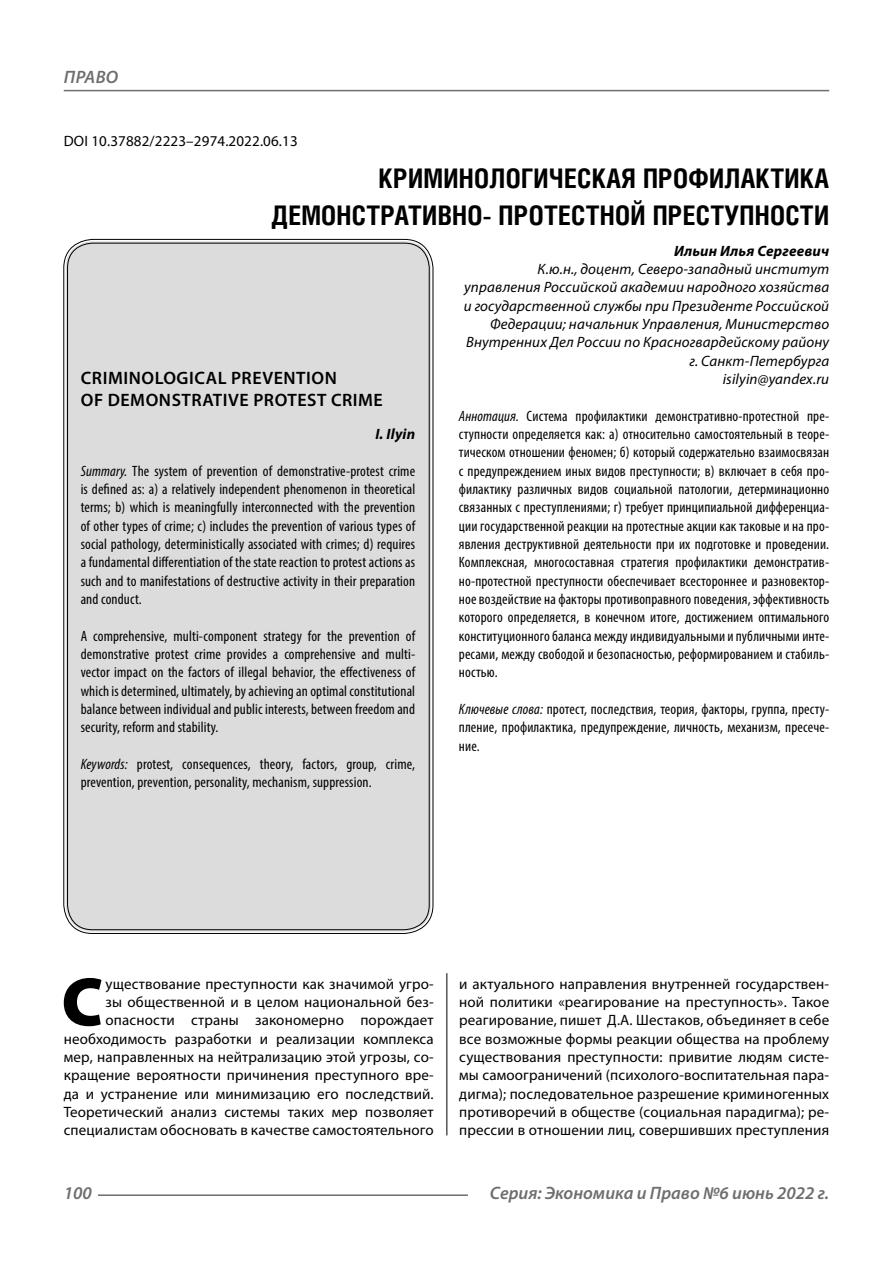
<style>
.page{position:relative;width:893px;height:1263px;background:#fff}
.page>*{position:absolute;margin:0;border:0;box-sizing:border-box;transform-origin:0 0}
.Bukvica{font:900 69.3px "Myriad Pro";color:#000}
.Header{font:700 27px/37.5px "Helios Cond C";letter-spacing:.01em;color:#000;text-align:right}
.Header-eng{font:600 18px/21.6px "Myriad Pro";letter-spacing:.03em;color:#000}
.t1{font:italic 600 18px "Myriad Pro";color:#6e6e6e}
.Annotation-rus{font:condensed 15px/18.3px "Myriad Pro";letter-spacing:.01em;color:#000;text-align:justify}
.Annotation-eng{font:condensed 15px/18.3px "Myriad Pro";letter-spacing:.01em;color:#000;text-align:justify}
.Bukvica-2{font:15px/18.3px "Myriad Pro";letter-spacing:.01em;color:#000;text-align:right}
.Author-doc{font:italic 15px/18.3px "Myriad Pro";letter-spacing:.01em;color:#000;text-align:right}
.DOI{font:15px "Myriad Pro";letter-spacing:.01em;color:#000}
.Author{font:italic 700 15px "Myriad Pro";letter-spacing:.01em;color:#000}
.Author-email{font:italic 15px "Myriad Pro";letter-spacing:.01em;color:#000}
.Author-eng{font:italic 700 15px "Myriad Pro";letter-spacing:.01em;color:#000}
.s1{font-style:italic}
</style>
<div class="page">
<hr style="left:446px;top:970px;width:1px;height:165px;background:#000">
<div style="left:66px;top:241px;width:365px;height:690px;background:#dcdcdc;border-radius:27px"></div>
<hr style="left:98px;top:1194px;width:370px;height:2px;background:#6e6e6e">
<hr style="left:64px;top:90px;width:765px;height:1px;background:#6e6e6e">
<p class="t1" style="left:64px;top:66px;width:56px">ПРАВО</p>
<p class="DOI" style="left:64px;top:132px;width:235px">DOI 10.37882/2223–2974.2022.06.13</p>
<p class="Header" style="left:271px;top:159px;width:559px">КРИМИНОЛОГИЧЕСКАЯ ПРОФИЛАКТИКА<br>ДЕМОНСТРАТИВНО- ПРОТЕСТНОЙ ПРЕСТУПНОСТИ</p>
<p class="Author" style="left:674px;top:241px;width:157px">Ильин Илья Сергеевич</p>
<p class="Author-doc" style="left:464px;top:260px;width:367px">К.ю.н., доцент, Северо-западный институт управления Российской академии народного хозяйства и государственной службы при Президенте Российской Федерации; начальник Управления, Министерство Внутренних Дел России по Красногвардейскому району г. Санкт-Петербурга</p>
<p class="Author-email" style="left:723px;top:370px;width:108px">isilyin@yandex.ru</p>
<p class="Annotation-rus" style="left:459px;top:406px;width:372px"><span class="s1">Аннотация.</span> Система профилактики демонстративно-протестной пре&shy;ступности определяется как: а) относительно самостоятельный в теоре&shy;тическом отношении феномен; б) который содержательно взаимосвязан с предупреждением иных видов преступности; в) включает в себя про&shy;филактику различных видов социальной патологии, детерминационно связанных с преступлениями; г) требует принципиальной дифференциа&shy;ции государственной реакции на протестные акции как таковые и на про&shy;явления деструктивной деятельности при их подготовке и проведении.<br>Комплексная, многосоставная стратегия профилактики демонстратив&shy;но-протестной преступности обеспечивает всестороннее и разновектор&shy;ное воздействие на факторы противоправного поведения, эффективность которого определяется, в конечном итоге, достижением оптимального конституционного баланса между индивидуальными и публичными инте&shy;ресами, между свободой и безопасностью, реформированием и стабиль&shy;ностью.</p>
<p class="Annotation-rus" style="left:459px;top:700px;width:372px"><span class="s1">Ключевые слова:</span> протест, последствия, теория, факторы, группа, престу&shy;пление, профилактика, предупреждение, личность, механизм, пресече&shy;ние.</p>
<p class="Header-eng" style="left:81px;top:367px;width:304px">CRIMINOLOGICAL PREVENTION<br>OF DEMONSTRATIVE PROTEST CRIME</p>
<p class="Author-eng" style="left:375px;top:424px;width:41px">I. Ilyin</p>
<p class="Annotation-eng" style="left:81px;top:461px;width:336px"><span class="s1">Summary.</span> The system of prevention of demonstrative-protest crime is defined as: a) a relatively independent phenomenon in theoretical terms; b) which is meaningfully interconnected with the prevention of other types of crime; c) includes the prevention of various types of social pathology, deterministically associated with crimes; d) requires a fundamental differentiation of the state reaction to protest actions as such and to manifestations of destructive activity in their preparation and conduct.</p>
<p class="Annotation-eng" style="left:81px;top:626px;width:336px">A comprehensive, multi-component strategy for the prevention of demonstrative protest crime provides a comprehensive and multi&shy;vector impact on the factors of illegal behavior, the effectiveness of which is determined, ultimately, by achieving an optimal constitutional balance between individual and public interests, between freedom and security, reform and stability.</p>
<p class="Annotation-eng" style="left:81px;top:755px;width:336px"><span class="s1">Keywords:</span> protest, consequences, theory, factors, group, crime, prevention, prevention, personality, mechanism, suppression.</p>
<p class="Bukvica" style="left:61px;top:956px;width:43px">С</p>
<p class="Bukvica-2" style="left:64px;top:974px;width:371px">уществование преступности как значимой угро-<br>зы общественной и в целом национальной без&shy;опасности страны закономерно порождает необходимость разработки и реализации комплекса мер, направленных на нейтрализацию этой угрозы, со&shy;кращение вероятности причинения преступного вре&shy;да и устранение или минимизацию его последствий.<br>Теоретический анализ системы таких мер позволяет специалистам обосновать в качестве самостоятельного</p>
<p class="Bukvica-2" style="left:459px;top:974px;width:371px;text-align:justify">и актуального направления внутренней государствен&shy;ной политики «реагирование на преступность». Такое реагирование, пишет Д.А. Шестаков, объединяет в себе все возможные формы реакции общества на проблему существования преступности: привитие людям систе&shy;мы самоограничений (психолого-воспитательная пара&shy;дигма); последовательное разрешение криминогенных противоречий в обществе (социальная парадигма); ре&shy;прессии в отношении лиц, совершивших преступления</p>
<p class="t1" style="left:64px;top:1182px;width:30px">100</p>
<p class="t1" style="left:490px;top:1182px;width:341px">Серия: Экономика и Право №6 июнь 2022 г.</p>
</div>
